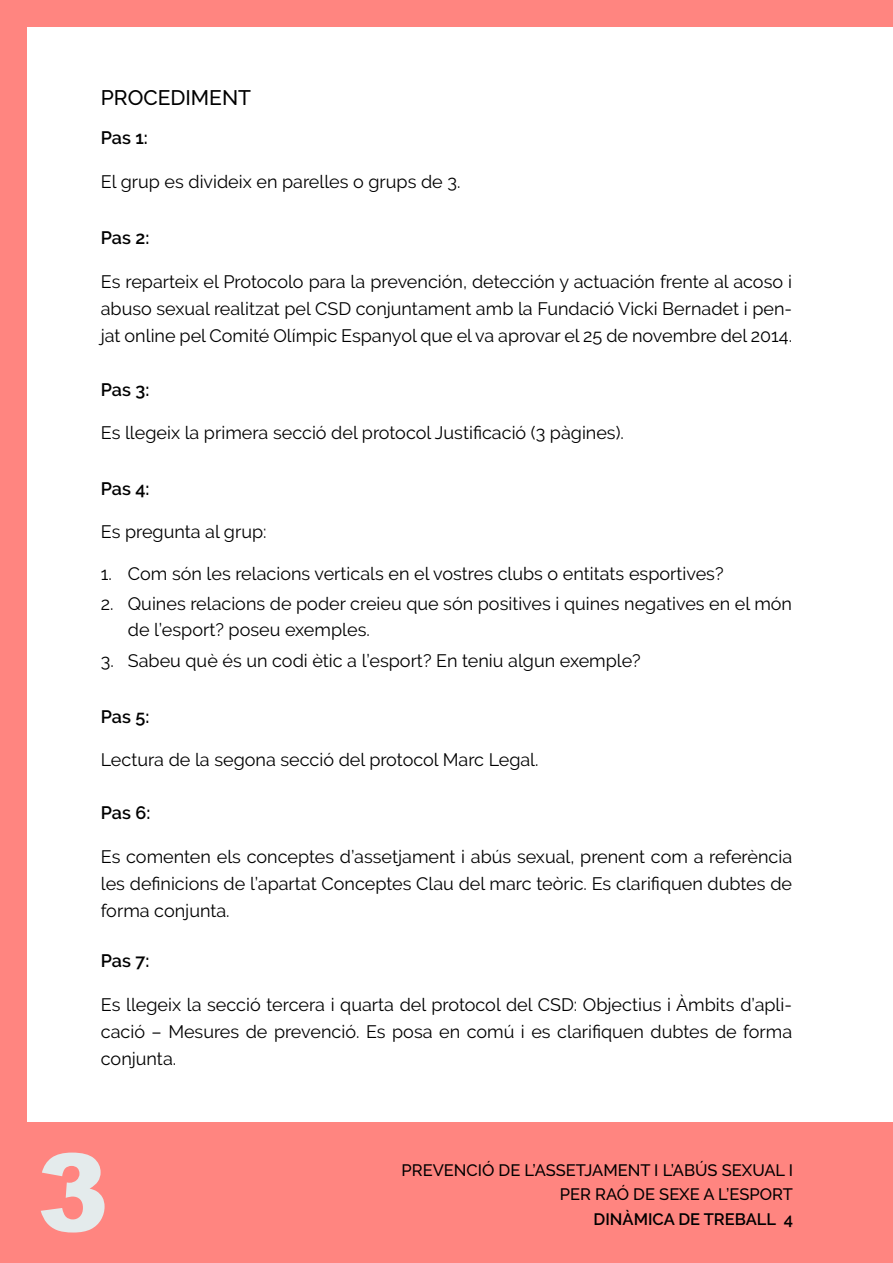
<style>
.page{position:relative;width:893px;height:1263px;background:#fff}
.page>*{position:absolute;margin:0;border:0;box-sizing:border-box;transform-origin:0 0}
.t1{font:900 108px "Arial";color:#e4ebec}
.t2{font:500 21px "Raleway";color:#000}
.t3{font:18px/27px "Raleway";color:#000;text-align:justify}
.t4{font:600 18px "Raleway";color:#000}
.t5{font:500 16.5px/24.3px "Raleway";color:#000;text-align:right}
.t6{font:600 16.5px "Raleway";color:#000}
</style>
<div class="page">
<div style="left:0;top:0;width:893px;height:27px;background:#ff8580"></div>
<div style="left:0;top:0;width:27px;height:1263px;background:#ff8580"></div>
<div style="left:1px;top:1122px;width:892px;height:141px;background:#ff8580"></div>
<p class="t2" style="left:101px;top:86px;width:152px">PROCEDIMENT</p>
<p class="t4" style="left:101px;top:128px;width:49px">Pas 1:</p>
<p class="t3" style="left:101px;top:168px;width:361px">El grup es divideix en parelles o grups de 3.</p>
<p class="t4" style="left:101px;top:227px;width:50px">Pas 2:</p>
<p class="t3" style="left:101px;top:268px;width:693px">Es reparteix el Protocolo para la prevención, detección y actuación frente al acoso i abuso sexual realitzat pel CSD conjuntament amb la Fundació Vicki Bernadet i pen&shy;jat online pel Comité Olímpic Espanyol que el va aprovar el 25 de novembre del 2014.</p>
<p class="t4" style="left:101px;top:379px;width:50px">Pas 3:</p>
<p class="t3" style="left:101px;top:419px;width:525px">Es llegeix la primera secció del protocol Justificació (3 pàgines).</p>
<p class="t4" style="left:101px;top:478px;width:50px">Pas 4:</p>
<p class="t3" style="left:101px;top:518px;width:167px">Es pregunta al grup:</p>
<p class="t3" style="left:101px;top:560px;width:624px">1. Com són les relacions verticals en el vostres clubs o entitats esportives?</p>
<p class="t3" style="left:128px;top:591px;width:666px;line-height:25.5px;text-indent:-27px">2. Quines relacions de poder creieu que són positives i quines negatives en el món de l’esport? poseu exemples.</p>
<p class="t3" style="left:101px;top:647px;width:541px">3. Sabeu què és un codi ètic a l’esport? En teniu algun exemple?</p>
<p class="t4" style="left:101px;top:706px;width:50px">Pas 5:</p>
<p class="t3" style="left:101px;top:746px;width:439px">Lectura de la segona secció del protocol Marc Legal.</p>
<p class="t4" style="left:101px;top:803px;width:51px">Pas 6:</p>
<p class="t3" style="left:101px;top:843px;width:693px">Es comenten els conceptes d’assetjament i abús sexual, prenent com a referència les definicions de l’apartat Conceptes Clau del marc teòric. Es clarifiquen dubtes de forma conjunta.</p>
<p class="t4" style="left:101px;top:950px;width:50px">Pas 7:</p>
<p class="t3" style="left:101px;top:991px;width:693px">Es llegeix la secció tercera i quarta del protocol del CSD: Objectius i Àmbits d’apli&shy;cació – Mesures de prevenció. Es posa en comú i es clarifiquen dubtes de forma conjunta.</p>
<h1 class="t1" style="left:37px;top:1114px;width:74px">3</h1>
<p class="t5" style="left:402px;top:1158px;width:393px">PREVENCIÓ DE L’ASSETJAMENT I L’ABÚS SEXUAL I<br>PER RAÓ DE SEXE A L’ESPORT</p>
<p class="t6" style="left:594px;top:1209px;width:201px">DINÀMICA DE TREBALL 4</p>
</div>
